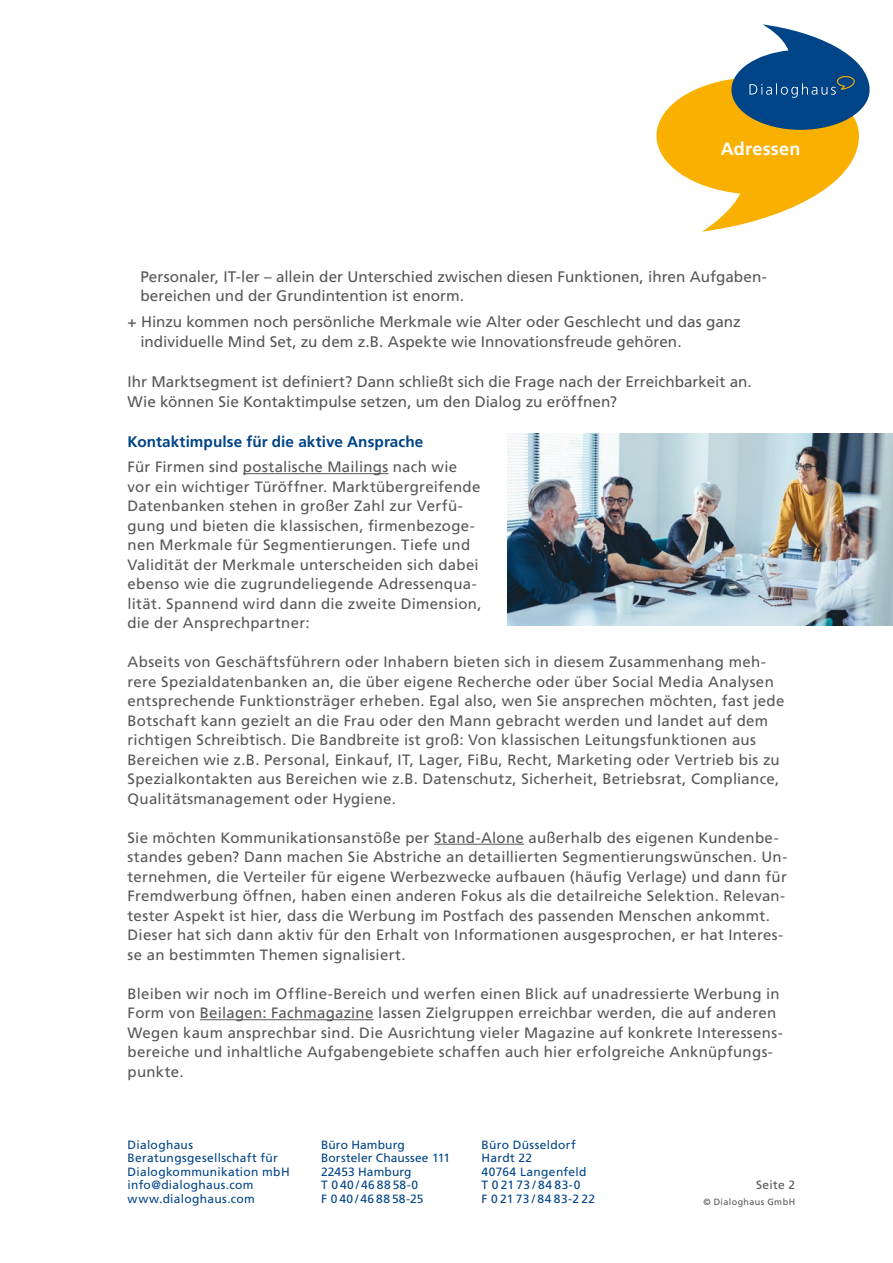
<style>
.page{position:relative;width:893px;height:1263px;background:#fff}
.page>*{position:absolute;margin:0;border:0;box-sizing:border-box;transform-origin:0 0}
.t1{font:700 18px "Frutiger LT Std";letter-spacing:.015em;color:#fff}
.t2{font:15.3px/20px "Frutiger CE";color:#575756}
.t3{font:700 15.3px "Frutiger CE";letter-spacing:.005em;color:#048}
.t4{font:15px/19.5px "Frutiger CE";letter-spacing:.02em;color:#575756}
.t5{font:12px/13.5px "Frutiger LT Std";letter-spacing:.025em;color:#048}
.t6{font:12px "Frutiger LT Std";letter-spacing:.025em;color:#575756}
.t7{font:9px "Frutiger LT Std";letter-spacing:.045em;color:#575756}
</style>
<div class="page">
<hr style="left:243px;top:473px;width:145px;height:1px;background:#575756">
<hr style="left:434px;top:844px;width:90px;height:1px;background:#575756">
<hr style="left:200px;top:1019px;width:174px;height:1px;background:#575756">
<svg style="left:656px;top:24px;width:214px;height:208px"></svg>
<img style="left:507px;top:434px;width:386px;height:191px">
<p class="t1" style="left:721px;top:138px;width:81px">Adressen</p>
<p class="t2" style="left:140px;top:266px;width:628px">Personaler, IT-ler – allein der Unterschied zwischen diesen Funktionen, ihren Aufgaben&shy;bereichen und der Grundintention ist enorm.</p>
<p class="t2" style="left:140px;top:312px;width:602px;text-indent:-13px">+ Hinzu kommen noch persönliche Merkmale wie Alter oder Geschlecht und das ganz individuelle Mind Set, zu dem z.B. Aspekte wie Innovationsfreude gehören.</p>
<p class="t2" style="left:128px;top:372px;width:626px">Ihr Marktsegment ist definiert? Dann schließt sich die Frage nach der Erreichbarkeit an.<br>Wie können Sie Kontaktimpulse setzen, um den Dialog zu eröffnen?</p>
<p class="t3" style="left:128px;top:432px;width:297px">Kontaktimpulse für die aktive Ansprache</p>
<p class="t4" style="left:128px;top:457px;width:356px">Für Firmen sind postalische Mailings nach wie vor ein wichtiger Türöffner. Marktübergreifende Datenbanken stehen in großer Zahl zur Verfü&shy;gung und bieten die klassischen, firmenbezoge&shy;nen Merkmale für Segmentierungen. Tiefe und Validität der Merkmale unterscheiden sich dabei ebenso wie die zugrundeliegende Adressenqua&shy;lität. Spannend wird dann die zweite Dimension, die der Ansprechpartner:</p>
<p class="t4" style="left:128px;top:652px;width:658px">Abseits von Geschäftsführern oder Inhabern bieten sich in diesem Zusammenhang meh&shy;rere Spezialdatenbanken an, die über eigene Recherche oder über Social Media Analysen entsprechende Funktionsträger erheben. Egal also, wen Sie ansprechen möchten, fast jede Botschaft kann gezielt an die Frau oder den Mann gebracht werden und landet auf dem richtigen Schreibtisch. Die Bandbreite ist groß: Von klassischen Leitungsfunktionen aus Bereichen wie z.B. Personal, Einkauf, IT, Lager, FiBu, Recht, Marketing oder Vertrieb bis zu Spezialkontakten aus Bereichen wie z.B. Datenschutz, Sicherheit, Betriebsrat, Compliance, Qualitätsmanagement oder Hygiene.</p>
<p class="t4" style="left:128px;top:828px;width:661px">Sie möchten Kommunikationsanstöße per Stand-Alone außerhalb des eigenen Kundenbe&shy;standes geben? Dann machen Sie Abstriche an detaillierten Segmentierungswünschen. Un&shy;ternehmen, die Verteiler für eigene Werbezwecke aufbauen (häufig Verlage) und dann für Fremdwerbung öffnen, haben einen anderen Fokus als die detailreiche Selektion. Relevan&shy;tester Aspekt ist hier, dass die Werbung im Postfach des passenden Menschen ankommt.<br>Dieser hat sich dann aktiv für den Erhalt von Informationen ausgesprochen, er hat Interes&shy;se an bestimmten Themen signalisiert.</p>
<p class="t4" style="left:128px;top:984px;width:657px">Bleiben wir noch im Offline-Bereich und werfen einen Blick auf unadressierte Werbung in Form von Beilagen: Fachmagazine lassen Zielgruppen erreichbar werden, die auf anderen Wegen kaum ansprechbar sind. Die Ausrichtung vieler Magazine auf konkrete Interessens&shy;bereiche und inhaltliche Aufgabengebiete schaffen auch hier erfolgreiche Anknüpfungs&shy;punkte.</p>
<p class="t5" style="left:128px;top:1138px;width:164px">Dialoghaus<br>Beratungsgesellschaft für<br>Dialogkommunikation mbH info@dialoghaus.com www.dialoghaus.com</p>
<p class="t5" style="left:321px;top:1138px;width:131px">Büro Hamburg<br>Borsteler Chaussee 111<br>22453 Hamburg<br>T 0 40 / 46 88 58-0<br>F 0 40 / 46 88 58-25</p>
<p class="t5" style="left:482px;top:1138px;width:115px">Büro Düsseldorf<br>Hardt 22<br>40764 Langenfeld<br>T 0 21 73 / 84 83-0<br>F 0 21 73 / 84 83-2 22</p>
<p class="t6" style="left:756px;top:1178px;width:41px">Seite 2</p>
<p class="t7" style="left:703px;top:1197px;width:93px">© Dialoghaus GmbH</p>
</div>
